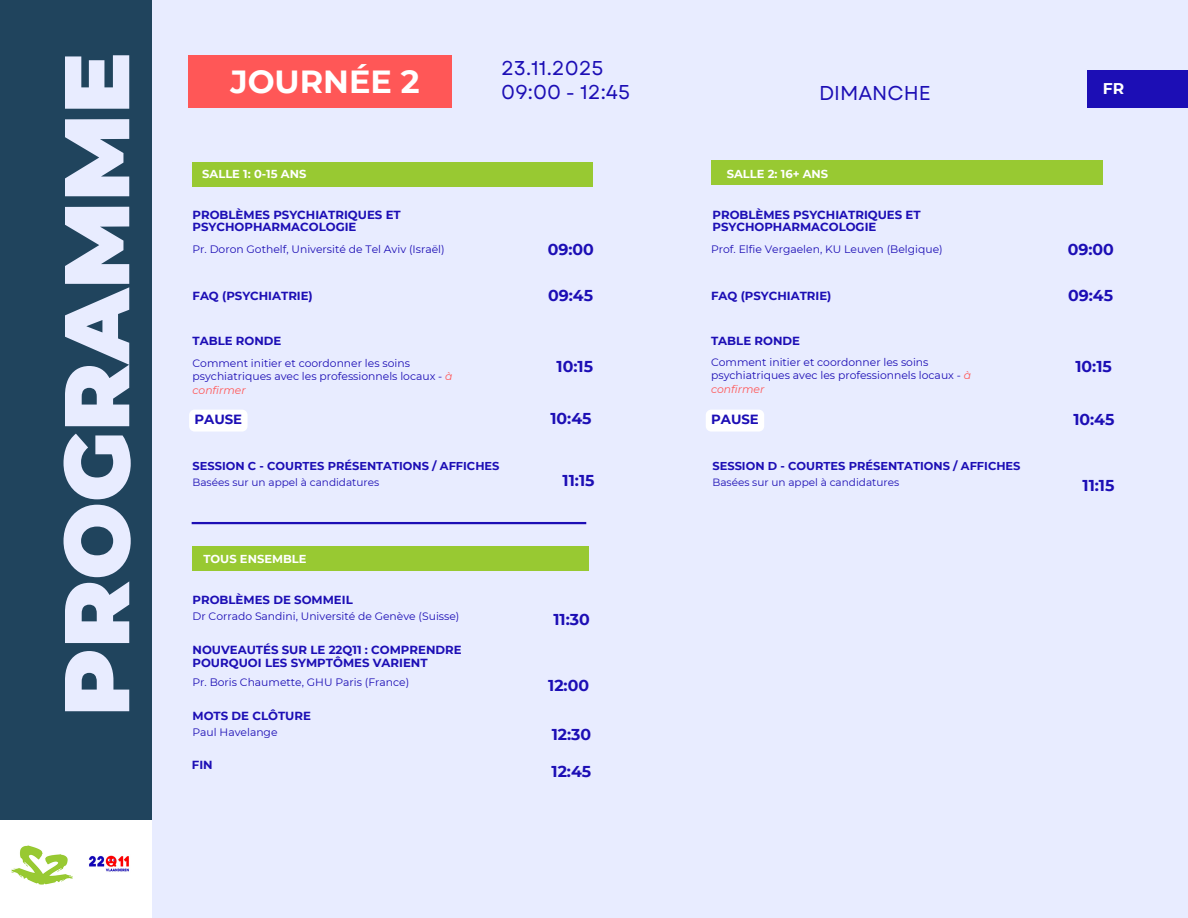
<style>
.page{position:relative;width:1188px;height:918px;background:#fff}
.page>*{position:absolute;margin:0;border:0;box-sizing:border-box;transform-origin:0 0}
.t1{font:900 91.8px "Montserrat";color:#e8ecff}
.t2{font:700 31.95px "Montserrat";color:#fff}
.t3{font:19.95px "Garet";color:#1c0eb5}
.t4{font:700 15.75px "Montserrat";color:#1c0eb5}
.t5{font:700 15.6px "Montserrat";color:#fff}
.t6{font:700 13.35px "Montserrat";color:#1c0eb5}
.t7{font:700 11.7px/12.8px "Montserrat";color:#1c0eb5}
.t8{font:700 11.55px "Montserrat";color:#fff}
.t9{font:700 11.4px "Montserrat";color:#1c0eb5}
.t10{font:10.8px/13.5px "Montserrat";color:#1c0eb5}
.t11{font:10.5px "Montserrat";color:#1c0eb5}
.s1{font-style:italic;color:#ff5757}
</style>
<div class="page">
<div style="left:76px;top:0;width:1112px;height:918px;background:#e8ecff"></div>
<div style="left:0;top:0;width:152px;height:918px;background:#20445d"></div>
<div style="left:188px;top:55px;width:264px;height:53px;background:#ff5757"></div>
<div style="left:192px;top:162px;width:400px;height:24px;background:#98c932"></div>
<svg style="left:189px;top:410px;width:59px;height:22px"></svg>
<div style="left:1087px;top:70px;width:101px;height:38px;background:#1c0eb5"></div>
<div style="left:711px;top:161px;width:392px;height:24px;background:#98c932"></div>
<div style="left:0;top:820px;width:152px;height:98px;background:#fff"></div>
<img style="left:11px;top:845px;width:62px;height:40px">
<img style="left:88px;top:855px;width:41px;height:17px">
<svg style="left:706px;top:410px;width:58px;height:22px"></svg>
<div style="left:193px;top:547px;width:396px;height:24px;background:#98c932"></div>
<hr style="left:192px;top:522px;width:394px;height:2px;background:#1c0eb5">
<h6 class="t1" style="left:40px;top:716px;width:666px;rotate:-90deg">PROGRAMME</h6>
<p class="t2" style="left:230px;top:62px;width:191px">JOURNÉE 2</p>
<h1 class="t3" style="left:501px;top:54px;width:104px">23.11.2025</h1>
<p class="t3" style="left:501px;top:77px;width:130px">09:00 - 12:45</p>
<h6 class="t3" style="left:819px;top:78px;width:113px">DIMANCHE</h6>
<h4 class="t5" style="left:1103px;top:78px;width:23px">FR</h4>
<h4 class="t8" style="left:202px;top:167px;width:106px">SALLE 1: 0-15 ANS</h4>
<h6 class="t8" style="left:727px;top:166px;width:103px">SALLE 2: 16+ ANS</h6>
<h2 class="t7" style="left:193px;top:208px;width:210px">PROBLÈMES PSYCHIATRIQUES ET<br>PSYCHOPHARMACOLOGIE</h2>
<h3 class="t10" style="left:193px;top:243px;width:254px">Pr. Doron Gothelf, Université de Tel Aviv (Israël)</h3>
<p class="t4" style="left:548px;top:240px;width:48px">09:00</p>
<h4 class="t7" style="left:712px;top:208px;width:210px">PROBLÈMES PSYCHIATRIQUES ET<br>PSYCHOPHARMACOLOGIE</h4>
<h5 class="t10" style="left:711px;top:243px;width:233px">Prof. Elfie Vergaelen, KU Leuven (Belgique)</h5>
<p class="t4" style="left:1068px;top:240px;width:48px">09:00</p>
<h3 class="t7" style="left:193px;top:289px;width:122px">FAQ (PSYCHIATRIE)</h3>
<h4 class="t4" style="left:548px;top:286px;width:47px">09:45</h4>
<h6 class="t7" style="left:193px;top:334px;width:90px">TABLE RONDE</h6>
<h6 class="t7" style="left:711px;top:289px;width:122px">FAQ (PSYCHIATRIE)</h6>
<p class="t4" style="left:1068px;top:286px;width:47px">09:45</p>
<h4 class="t7" style="left:711px;top:334px;width:90px">TABLE RONDE</h4>
<h3 class="t10" style="left:193px;top:356px;width:262px">Comment initier et coordonner les soins psychiatriques avec les professionnels locaux - <span class="s1">à confirmer</span></h3>
<p class="t4" style="left:557px;top:356px;width:38px">10:15</p>
<h4 class="t10" style="left:711px;top:355px;width:262px">Comment initier et coordonner les soins psychiatriques avec les professionnels locaux - <span class="s1">à confirmer</span></h4>
<h6 class="t4" style="left:1075px;top:357px;width:38px">10:15</h6>
<h6 class="t6" style="left:194px;top:412px;width:49px">PAUSE</h6>
<h6 class="t9" style="left:193px;top:459px;width:308px">SESSION C - COURTES PRÉSENTATIONS / AFFICHES</h6>
<h4 class="t11" style="left:193px;top:476px;width:188px">Basées sur un appel à candidatures</h4>
<h6 class="t8" style="left:203px;top:552px;width:105px">TOUS ENSEMBLE</h6>
<p class="t7" style="left:193px;top:593px;width:162px">PROBLÈMES DE SOMMEIL</p>
<h6 class="t10" style="left:193px;top:610px;width:269px">Dr Corrado Sandini, Université de Genève (Suisse)</h6>
<h4 class="t7" style="left:193px;top:643px;width:271px">NOUVEAUTÉS SUR LE 22Q11 : COMPRENDRE<br>POURQUOI LES SYMPTÔMES VARIENT</h4>
<h6 class="t10" style="left:193px;top:676px;width:218px">Pr. Boris Chaumette, GHU Paris (France)</h6>
<h4 class="t7" style="left:193px;top:709px;width:120px">MOTS DE CLÔTURE</h4>
<h6 class="t10" style="left:193px;top:725px;width:87px">Paul Havelange</h6>
<h4 class="t7" style="left:192px;top:759px;width:22px">FIN</h4>
<p class="t4" style="left:550px;top:408px;width:43px">10:45</p>
<h6 class="t4" style="left:1073px;top:409px;width:43px">10:45</h6>
<h4 class="t6" style="left:711px;top:412px;width:49px">PAUSE</h4>
<h6 class="t4" style="left:563px;top:471px;width:33px">11:15</h6>
<h4 class="t4" style="left:553px;top:610px;width:38px">11:30</h4>
<p class="t4" style="left:548px;top:676px;width:42px">12:00</p>
<p class="t4" style="left:552px;top:725px;width:41px">12:30</p>
<p class="t4" style="left:552px;top:761px;width:41px">12:45</p>
<h4 class="t9" style="left:712px;top:459px;width:310px">SESSION D - COURTES PRÉSENTATIONS / AFFICHES</h4>
<p class="t11" style="left:712px;top:476px;width:188px">Basées sur un appel à candidatures</p>
<h5 class="t4" style="left:1083px;top:476px;width:33px">11:15</h5>
</div>
